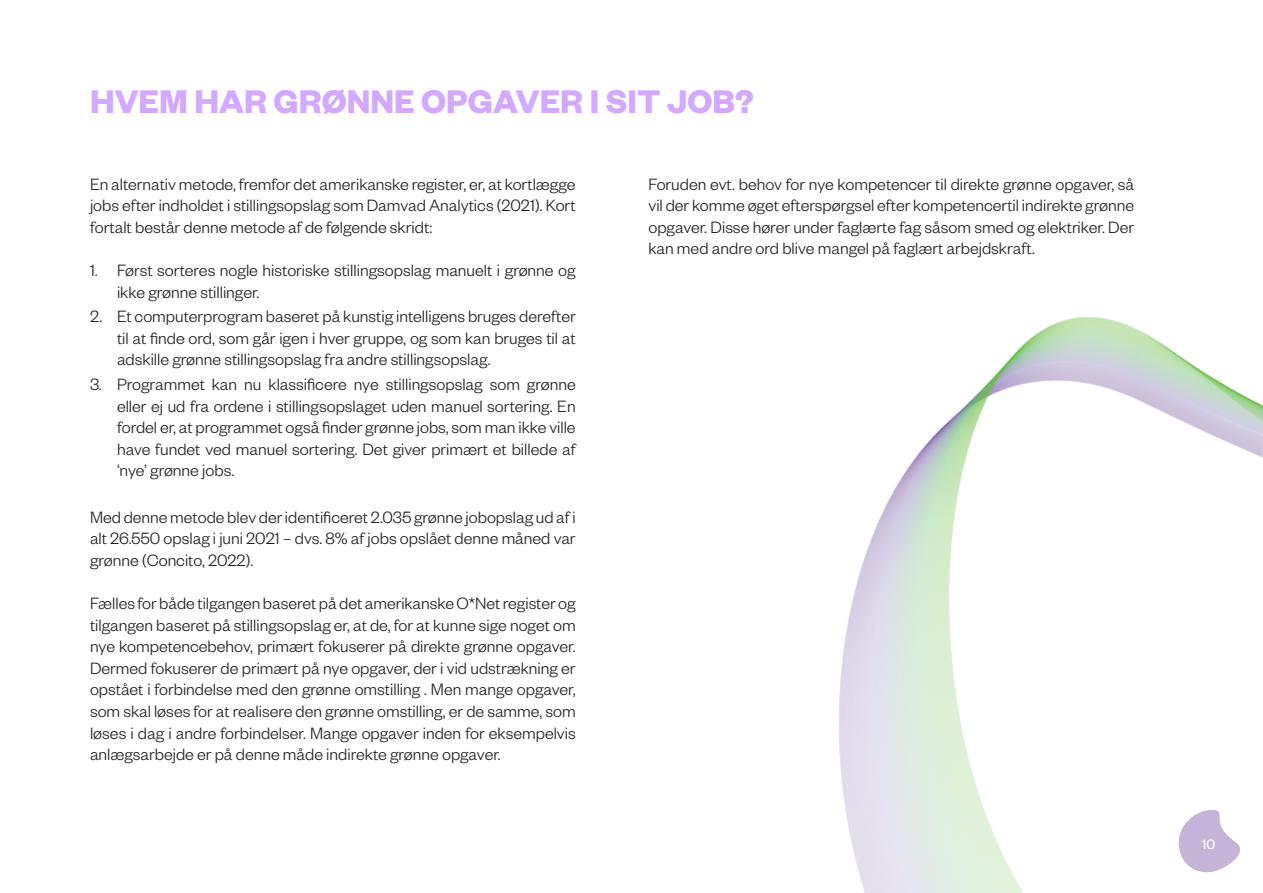
<style>
.page{position:relative;width:1263px;height:893px;background:#fff}
.page>*{position:absolute;margin:0;border:0;box-sizing:border-box;transform-origin:0 0}
.t1{font:700 36px "Founders Grotesk";color:#d2a9ff}
.t2{font:300 18px/21.6px "Founders Grotesk";color:#231f20;text-align:justify}
.t3{font:15px "Founders Grotesk";color:#fff}
</style>
<div class="page">
<img style="left:839px;top:317px;width:424px;height:576px">
<svg style="left:1179px;top:810px;width:62px;height:62px"></svg>
<p class="t1" style="left:90px;top:78px;width:665px">HVEM HAR GRØNNE OPGAVER I SIT JOB?</p>
<p class="t2" style="left:90px;top:172px;width:487px">En alternativ metode, fremfor det amerikanske register, er, at kortlægge jobs efter indholdet i stillingsopslag som Damvad Analytics (2021). Kort fortalt består denne metode af de følgende skridt:</p>
<p class="t2" style="left:117px;top:259px;width:460px;text-indent:-27px">1. Først sorteres nogle historiske stillingsopslag manuelt i grønne og ikke grønne stillinger.</p>
<p class="t2" style="left:117px;top:305px;width:460px;text-indent:-27px">2. Et computerprogram baseret på kunstig intelligens bruges derefter til at finde ord, som går igen i hver gruppe, og som kan bruges til at adskille grønne stillingsopslag fra andre stillingsopslag.</p>
<p class="t2" style="left:117px;top:373px;width:460px;text-indent:-27px">3. Programmet kan nu klassificere nye stillingsopslag som grønne eller ej ud fra ordene i stillingsopslaget uden manuel sortering. En fordel er, at programmet også finder grønne jobs, som man ikke ville have fundet ved manuel sortering. Det giver primært et billede af ‘nye’ grønne jobs.</p>
<p class="t2" style="left:90px;top:505px;width:487px">Med denne metode blev der identificeret 2.035 grønne jobopslag ud af i alt 26.550 opslag i juni 2021 – dvs. 8% af jobs opslået denne måned var grønne (Concito, 2022).</p>
<p class="t2" style="left:90px;top:592px;width:487px">Fælles for både tilgangen baseret på det amerikanske O*Net register og tilgangen baseret på stillingsopslag er, at de, for at kunne sige noget om nye kompetencebehov, primært fokuserer på direkte grønne opgaver.<br>Dermed fokuserer de primært på nye opgaver, der i vid udstrækning er opstået i forbindelse med den grønne omstilling . Men mange opgaver, som skal løses for at realisere den grønne omstilling, er de samme, som løses i dag i andre forbindelser. Mange opgaver inden for eksempelvis anlægsarbejde er på denne måde indirekte grønne opgaver.</p>
<p class="t2" style="left:648px;top:172px;width:487px">Foruden evt. behov for nye kompetencer til direkte grønne opgaver, så vil der komme øget efterspørgsel efter kompetencertil indirekte grønne opgaver. Disse hører under faglærte fag såsom smed og elektriker. Der kan med andre ord blive mangel på faglært arbejdskraft.</p>
<p class="t3" style="left:1202px;top:835px;width:15px">10</p>
</div>
